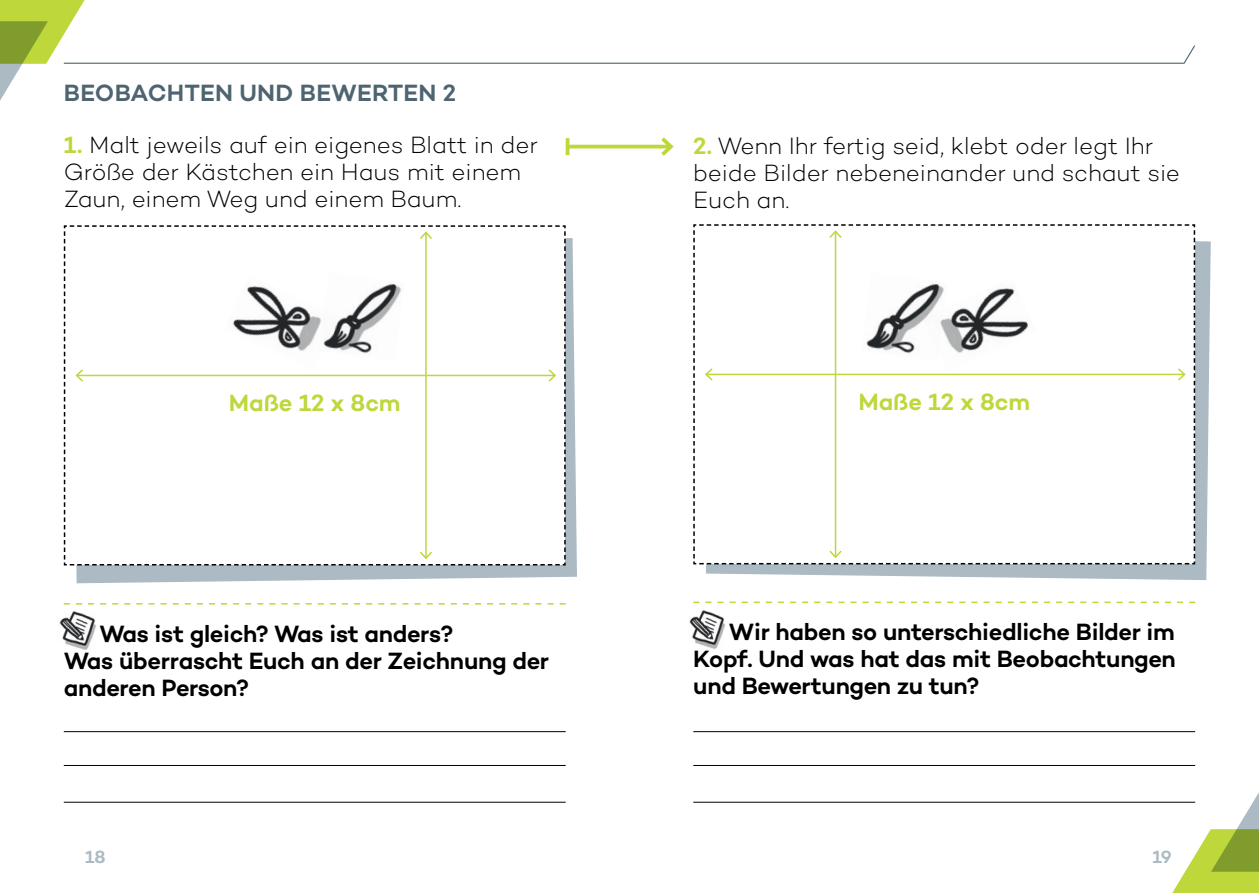
<style>
.page{position:relative;width:1259px;height:893px;background:#fff}
.page>*{position:absolute;margin:0;border:0;box-sizing:border-box;transform-origin:0 0}
.t1{font:300 24px/27px "Campton";letter-spacing:-.005em;color:#000}
.t2{font:600 24px/27px "Campton";letter-spacing:-.015em;color:#000}
.t3{font:600 24px "Campton";letter-spacing:.01em;color:#4e6470}
.t4{font:600 24px "Campton";color:#bed73b}
.t5{font:600 18px "Campton";color:#abbac3}
.s1{font-weight:600;color:#bed73b}
</style>
<div class="page">
<svg style="left:1091px;top:792px;width:168px;height:101px"></svg>
<img style="left:689px;top:610px;width:37px;height:39px">
<img style="left:59px;top:611px;width:37px;height:39px">
<svg style="left:0;top:0;width:1195px;height:101px"></svg>
<svg style="left:76px;top:238px;width:501px;height:345px;fill:#abbac3"></svg>
<svg style="left:64px;top:225px;width:502px;height:340px"></svg>
<hr style="left:693px;top:731px;width:502px;height:1px;background:#000">
<hr style="left:693px;top:765px;width:502px;height:1px;background:#000">
<hr style="left:693px;top:802px;width:502px;height:1px;background:#000">
<svg style="left:706px;top:241px;width:504px;height:339px;background:#b3c0c7"></svg>
<svg style="left:693px;top:224px;width:502px;height:340px"></svg>
<hr style="left:64px;top:731px;width:502px;height:1px;background:#000">
<hr style="left:64px;top:765px;width:502px;height:1px;background:#000">
<hr style="left:64px;top:802px;width:502px;height:1px;background:#000">
<hr style="left:567px;top:145px;width:104px;height:3px;background:#bed73b">
<hr style="left:566px;top:138px;width:3px;height:17px;background:#bed73b">
<svg style="left:657px;top:137px;width:17px;height:19px"></svg>
<svg style="left:64px;top:603px;width:502px;height:2px"></svg>
<svg style="left:693px;top:602px;width:502px;height:1px"></svg>
<img style="left:224px;top:276px;width:114px;height:94px">
<img style="left:318px;top:273px;width:86px;height:88px">
<img style="left:922px;top:278px;width:114px;height:94px">
<img style="left:861px;top:273px;width:86px;height:88px">
<p class="t3" style="left:64px;top:78px;width:120px">BEOBACHTEN</p>
<p class="t3" style="left:239px;top:78px;width:134px">UND BEWERTEN</p>
<p class="t3" style="left:443px;top:78px;width:15px">2</p>
<p class="t1" style="left:64px;top:131px;width:475px"><span class="s1">1.</span> Malt jeweils auf ein eigenes Blatt in der<br>Größe der Kästchen ein Haus mit einem<br>Zaun, einem Weg und einem Baum.</p>
<p class="t1" style="left:693px;top:132px;width:488px"><span class="s1">2.</span> Wenn Ihr fertig seid, klebt oder legt Ihr beide Bilder nebeneinander und schaut sie<br>Euch an.</p>
<p class="t4" style="left:229px;top:388px;width:173px">Maße 12 x 8cm</p>
<p class="t4" style="left:858px;top:387px;width:173px">Maße 12 x 8cm</p>
<p class="t2" style="left:64px;top:619px;width:487px;text-indent:36px">Was ist gleich? Was ist anders?<br>Was überrascht Euch an der Zeichnung der anderen Person?</p>
<p class="t2" style="left:693px;top:618px;width:484px;text-align:justify;text-indent:36px">Wir haben so unterschiedliche Bilder im Kopf. Und was hat das mit Beobachtungen und Bewertungen zu tun?</p>
<p class="t5" style="left:85px;top:845px;width:22px">18</p>
<p class="t5" style="left:1152px;top:845px;width:21px">19</p>
</div>
